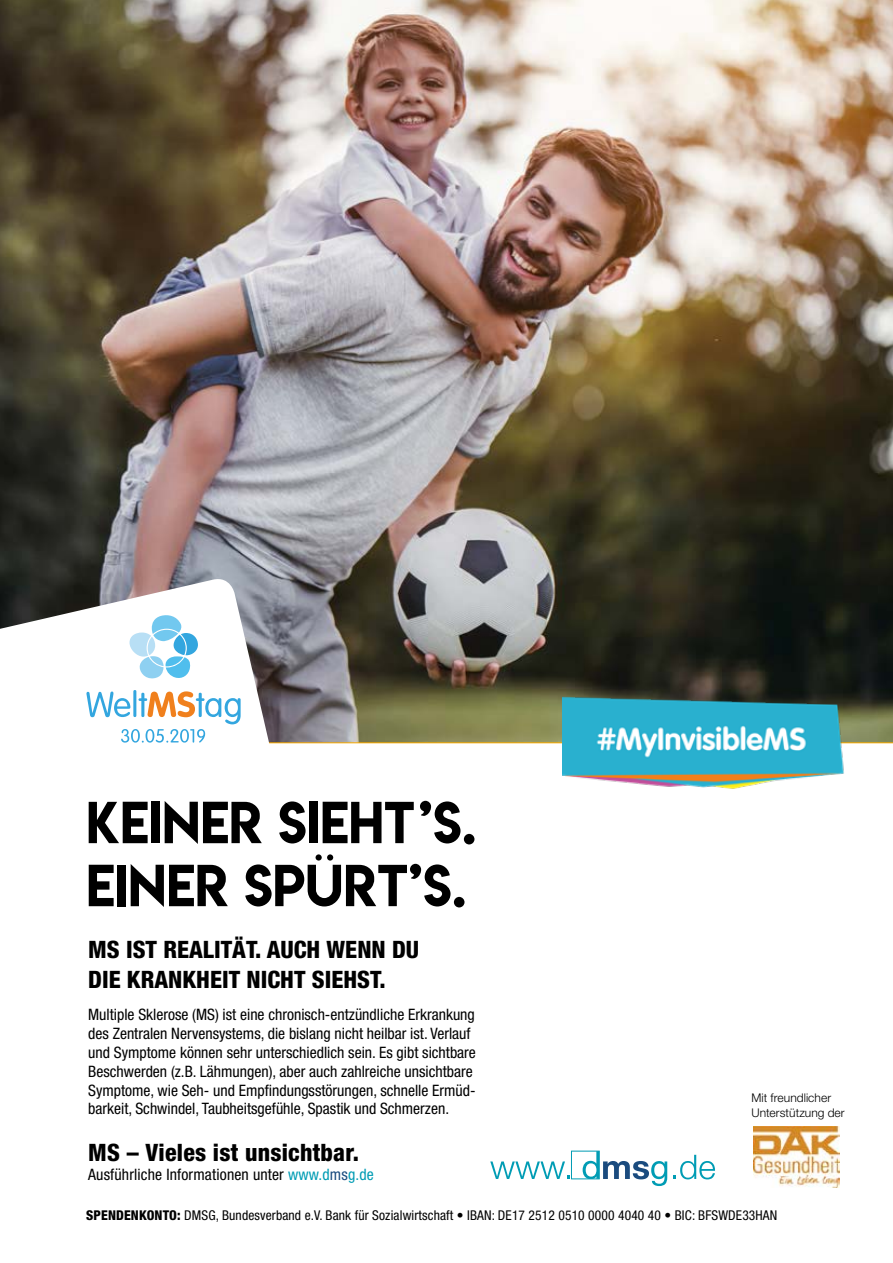
<style>
.page{position:relative;width:893px;height:1263px;background:#fff}
.page>*{position:absolute;margin:0;border:0;box-sizing:border-box;transform-origin:0 0}
.t1{font:52.5px/63px "Lemon Milk";color:#000}
.t2{font:800 condensed 24px/30px "Helvetica Neue";color:#000}
.t3{font:condensed 15.75px/18.9px "Helvetica Neue";color:#000}
.t4{font:condensed 13.5px "Helvetica Neue";letter-spacing:.01em;color:#000}
.t5{font:300 12px/15px "Helvetica Neue LT";letter-spacing:.005em;color:#000}
.s1{color:#009cb4}
.s2{color:#1a4b7e}
.s3{font-weight:800}
</style>
<div class="page">
<img style="left:0;top:0;width:893px;height:743px">
<svg style="left:0;top:576px;width:277px;height:168px"></svg>
<svg style="left:129px;top:615px;width:69px;height:64px"></svg>
<svg style="left:86px;top:690px;width:155px;height:53px"></svg>
<svg style="left:490px;top:1161px;width:80px;height:18px"></svg>
<svg style="left:673px;top:1155px;width:42px;height:24px"></svg>
<div style="left:571px;top:1151px;width:28px;height:28px;border:1px solid #009cb4"></div>
<svg style="left:583px;top:1151px;width:84px;height:35px"></svg>
<img style="left:753px;top:1127px;width:87px;height:60px">
<img style="left:562px;top:625px;width:313px;height:164px">
<h1 class="t1" style="left:86px;top:791px;width:392px">KEINER SIEHT’S.<br>EINER SPÜRT’S.</h1>
<h2 class="t2" style="left:88px;top:934px;width:332px">MS IST REALITÄT. AUCH WENN DU<br>DIE KRANKHEIT NICHT SIEHST.</h2>
<p class="t3" style="left:88px;top:1005px;width:389px">Multiple Sklerose (MS) ist eine chronisch-entzündliche Erkrankung des Zentralen Nervensystems, die bislang nicht heilbar ist. Verlauf und Symptome können sehr unterschiedlich sein. Es gibt sichtbare Beschwerden (z.B. Lähmungen), aber auch zahlreiche unsichtbare Symptome, wie Seh- und Empfindungsstörungen, schnelle Ermüd&shy;barkeit, Schwindel, Taubheitsgefühle, Spastik und Schmerzen.</p>
<h2 class="t2" style="left:88px;top:1137px;width:272px">MS – Vieles ist unsichtbar.</h2>
<p class="t3" style="left:88px;top:1165px;width:287px">Ausführliche Informationen unter <span class="s1">www.d</span><span class="s2">ms</span><span class="s1">g.de</span></p>
<p class="t4" style="left:86px;top:1207px;width:693px"><span class="s3">SPENDENKONTO:</span> DMSG, Bundesverband e.V. Bank für Sozialwirtschaft • IBAN: DE17 2512 0510 0000 4040 40 • BIC: BFSWDE33HAN</p>
<p class="t5" style="left:752px;top:1090px;width:95px">Mit freundlicher<br>Unterstützung der</p>
</div>
